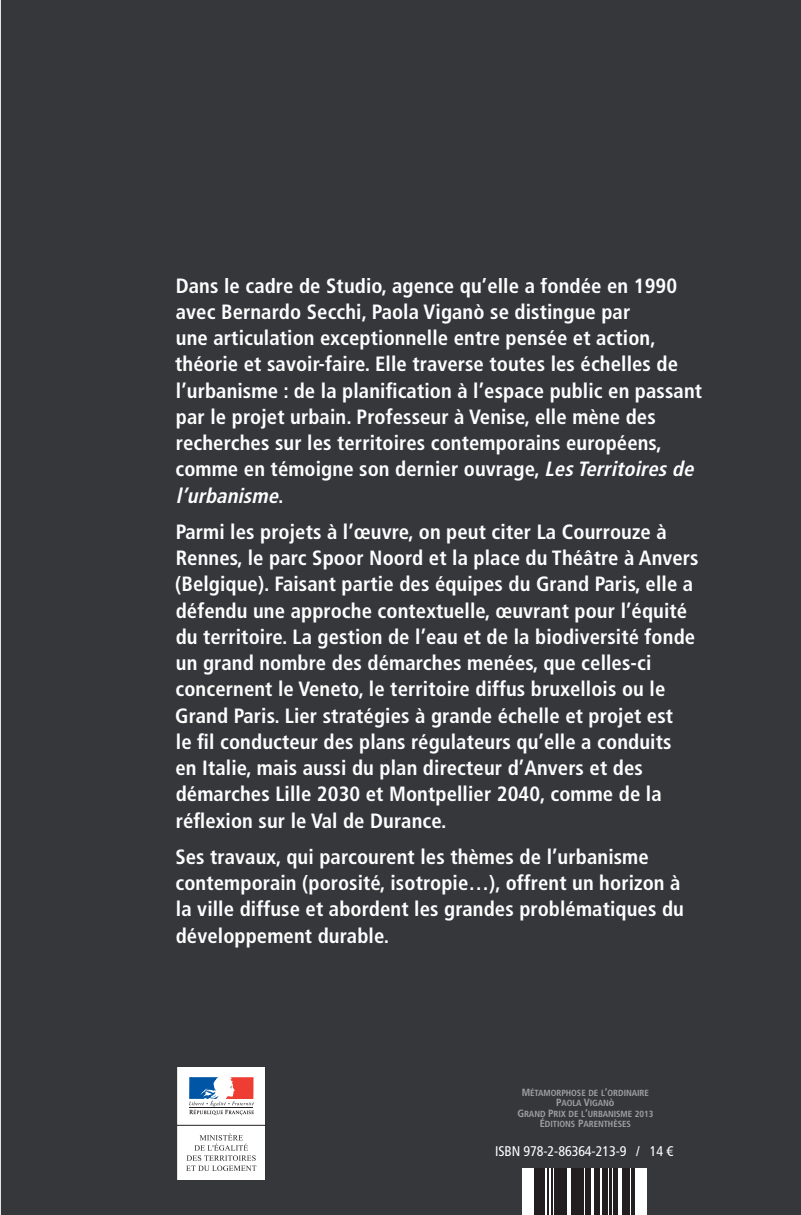
<style>
.page{position:relative;width:801px;height:1215px;background:#fff}
.page>*{position:absolute;margin:0;border:0;box-sizing:border-box;transform-origin:0 0}
.t1{font:700 condensed 20.65px/26.2px "Frutiger LT Std";letter-spacing:.005em;color:#fff}
.t2{font:condensed 14px "Frutiger LT Std";letter-spacing:-.005em;color:#fff}
.t3{font:8.92px/10.5px "Frutiger LT Std Bold Cn SC850";letter-spacing:-.005em;color:#9fa1a6;text-align:center}
.s1{font-style:italic}
.s2{font-size:10.5px}
.s3{font-family:"Frutiger LT Std";font-weight:700;font-stretch:condensed;font-size:10.5px}
</style>
<div class="page">
<div style="left:1px;top:0;width:799px;height:1214px;background:#35373b"></div>
<svg style="left:522px;top:1168px;width:124px;height:46px;background:#a7a5a5"></svg>
<hr style="left:534px;top:1167px;width:1px;height:47px;background:#231f20">
<hr style="left:536px;top:1167px;width:1px;height:47px;background:#231f20">
<hr style="left:538px;top:1167px;width:3px;height:47px;background:#231f20">
<hr style="left:542px;top:1167px;width:2px;height:47px;background:#231f20">
<hr style="left:547px;top:1167px;width:1px;height:47px;background:#231f20">
<hr style="left:551px;top:1167px;width:1px;height:47px;background:#231f20">
<hr style="left:554px;top:1167px;width:2px;height:47px;background:#231f20">
<hr style="left:557px;top:1167px;width:2px;height:47px;background:#231f20">
<hr style="left:560px;top:1167px;width:2px;height:47px;background:#231f20">
<hr style="left:563px;top:1167px;width:3px;height:47px;background:#231f20">
<hr style="left:571px;top:1167px;width:1px;height:47px;background:#231f20">
<hr style="left:573px;top:1167px;width:1px;height:47px;background:#231f20">
<hr style="left:575px;top:1167px;width:4px;height:47px;background:#231f20">
<hr style="left:580px;top:1167px;width:1px;height:47px;background:#231f20">
<hr style="left:582px;top:1167px;width:1px;height:47px;background:#231f20">
<hr style="left:585px;top:1167px;width:1px;height:47px;background:#231f20">
<hr style="left:587px;top:1167px;width:1px;height:47px;background:#231f20">
<hr style="left:589px;top:1167px;width:1px;height:47px;background:#231f20">
<hr style="left:594px;top:1167px;width:1px;height:47px;background:#231f20">
<hr style="left:596px;top:1167px;width:3px;height:47px;background:#231f20">
<hr style="left:602px;top:1167px;width:2px;height:47px;background:#231f20">
<hr style="left:605px;top:1167px;width:2px;height:47px;background:#231f20">
<hr style="left:609px;top:1167px;width:2px;height:47px;background:#231f20">
<hr style="left:613px;top:1167px;width:2px;height:47px;background:#231f20">
<hr style="left:616px;top:1167px;width:1px;height:47px;background:#231f20">
<hr style="left:622px;top:1167px;width:1px;height:47px;background:#231f20">
<hr style="left:624px;top:1167px;width:3px;height:47px;background:#231f20">
<hr style="left:628px;top:1167px;width:1px;height:47px;background:#231f20">
<hr style="left:631px;top:1167px;width:1px;height:47px;background:#231f20">
<hr style="left:633px;top:1167px;width:1px;height:47px;background:#231f20">
<svg style="left:177px;top:1067px;width:88px;height:112px;background:#e1dde1"></svg>
<p class="t1" style="left:175px;top:272px;width:528px">Dans le cadre de Studio, agence qu’elle a fondée en 1990 avec Bernardo Secchi, Paola Viganò se distingue par<br>une articulation exceptionnelle entre pensée et action, théorie et savoir-faire. Elle traverse toutes les échelles de l’urbanisme : de la planification à l’espace public en passant par le projet urbain. Professeur à Venise, elle mène des recherches sur les territoires contemporains européens, comme en témoigne son dernier ouvrage, <span class="s1">LesTerritoiresde l’urbanisme</span>.</p>
<p class="t1" style="left:175px;top:518px;width:524px">Parmi les projets à l’œuvre, on peut citer La Courrouze à Rennes, le parc Spoor Noord et la place du Théâtre à Anvers (Belgique). Faisant partie des équipes du Grand Paris, elle a défendu une approche contextuelle, œuvrant pour l’équité du territoire. La gestion de l’eau et de la biodiversité fonde un grand nombre des démarches menées, que celles-ci concernent le Veneto, le territoire diffus bruxellois ou le Grand Paris. Lier stratégies à grande échelle et projet est<br>le fil conducteur des plans régulateurs qu’elle a conduits<br>en Italie, mais aussi du plan directeur d’Anvers et des démarches Lille 2030 et Montpellier 2040, comme de la réflexion sur le Val de Durance.</p>
<p class="t1" style="left:175px;top:843px;width:510px">Ses travaux, qui parcourent les thèmes de l’urbanisme contemporain (porosité, isotropie…), offrent un horizon à la ville diffuse et abordent les grandes problématiques du développement durable.</p>
<p class="t3" style="left:517px;top:1087px;width:137px"><span class="s2">M</span>ÉTAMORPHOSE DE L<span class="s2">’</span>ORDINAIRE<br><span class="s2">P</span>AOLA <span class="s2">V</span>IGAN<span class="s3">ò<br></span><span class="s2">G</span>RAND <span class="s2">P</span>RIX DE L<span class="s2">’</span>URBANISME 2013<br><span class="s2">É</span>DITIONS <span class="s2">P</span>ARENTHÈSES</p>
<p class="t2" style="left:495px;top:1142px;width:179px">ISBN 978-2-86364-213-9 / 14 €</p>
</div>
